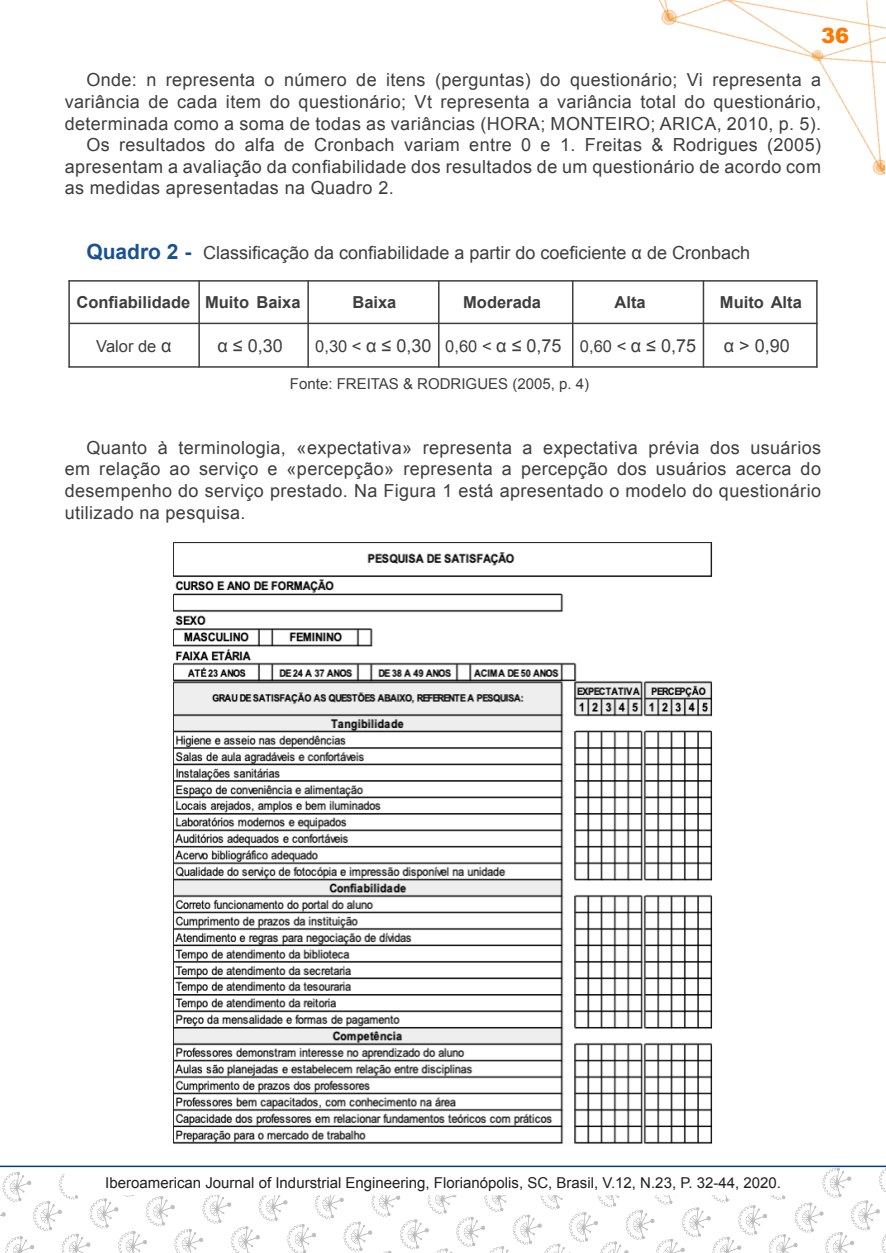
<style>
.page{position:relative;width:886px;height:1253px;background:#fff}
.page>*{position:absolute;margin:0;border:0;box-sizing:border-box;transform-origin:0 0}
.t1{font:900 21px "Arial";color:#f70}
.texto{font:18px/21.6px "Arial";letter-spacing:.02em;color:#3e3e3f;text-align:justify}
.texto-2{font:18px "Arial";color:#3e3e3f}
.graficos{font:18px "Arial";color:#3e3e3f}
.graficos-2{font:700 16.5px "Arial";color:#3e3e3f}
.graficos-3{font:16.5px "Arial";color:#3e3e3f}
.t2{font:15px "Arial";color:#231f20}
.graficos-4{font:15px "Arial";color:#3e3e3f}
.s1{font-weight:700;font-size:21px;color:#1a5195}
.s2{font-size:18px}
.s3{font-size:16.5px}
</style>
<div class="page">
<img style="left:573px;top:0;width:313px;height:312px">
<img style="left:0;top:1167px;width:886px;height:86px">
<div style="left:65px;top:1165px;width:756px;height:30px;background:#fff;border:2px solid #fff"></div>
<hr style="left:0;top:1165px;width:886px;height:2px;background:#003e89">
<hr style="left:68px;top:280px;width:749px;height:2px;background:#3e3e3f">
<hr style="left:68px;top:280px;width:2px;height:87px;background:#3e3e3f">
<hr style="left:68px;top:366px;width:749px;height:2px;background:#3e3e3f">
<hr style="left:816px;top:280px;width:1px;height:87px;background:#3e3e3f">
<hr style="left:70px;top:323px;width:747px;height:1px;background:#3e3e3f">
<hr style="left:702px;top:280px;width:2px;height:88px;background:#3e3e3f">
<hr style="left:572px;top:280px;width:1px;height:87px;background:#3e3e3f">
<hr style="left:438px;top:280px;width:1px;height:88px;background:#3e3e3f">
<hr style="left:307px;top:280px;width:2px;height:88px;background:#3e3e3f">
<hr style="left:198px;top:280px;width:2px;height:87px;background:#3e3e3f">
<img style="left:173px;top:542px;width:540px;height:602px">
<p class="t1" style="left:821px;top:20px;width:30px">36</p>
<p class="texto" style="left:65px;top:69px;width:757px;text-indent:22px">Onde: n representa o número de itens (perguntas) do questionário; Vi representa a variância de cada item do questionário; Vt representa a variância total do questionário, determinada como a soma de todas as variâncias (HORA; MONTEIRO; ARICA, 2010, p. 5).</p>
<p class="texto" style="left:65px;top:134px;width:757px;text-indent:22px">Os resultados do alfa de Cronbach variam entre 0 e 1. Freitas &amp; Rodrigues (2005) apresentam a avaliação da confiabilidade dos resultados de um questionário de acordo com as medidas apresentadas na Quadro 2.</p>
<p class="texto-2" style="left:86px;top:241px;width:665px"><span class="s1">Quadro 2 -</span> Classificação da confiabilidade a partir do coeficiente α de Cronbach</p>
<p class="graficos-2" style="left:76px;top:292px;width:225px">Confiabilidade Muito Baixa</p>
<p class="graficos-2" style="left:352px;top:292px;width:46px">Baixa</p>
<p class="graficos-2" style="left:463px;top:292px;width:79px">Moderada</p>
<p class="graficos-2" style="left:614px;top:292px;width:33px">Alta</p>
<p class="graficos-2" style="left:720px;top:292px;width:83px">Muito Alta</p>
<p class="graficos-3" style="left:96px;top:335px;width:77px">Valor de <span class="s2">α</span></p>
<p class="graficos" style="left:217px;top:333px;width:67px">α ≤ 0,30</p>
<p class="graficos" style="left:315px;top:333px;width:382px"><span class="s3">0,30 &lt;</span> α ≤ 0,30 <span class="s3">0,60 &lt;</span> α ≤ 0,75 <span class="s3">0,60 &lt;</span> α ≤ 0,75</p>
<p class="graficos" style="left:723px;top:333px;width:67px">α &gt; 0,90</p>
<p class="graficos-4" style="left:290px;top:374px;width:300px">Fonte: FREITAS &amp; RODRIGUES (2005, p. 4)</p>
<p class="texto" style="left:65px;top:437px;width:757px;text-indent:22px">Quanto à terminologia, «expectativa» representa a expectativa prévia dos usuários em relação ao serviço e «percepção» representa a percepção dos usuários acerca do desempenho do serviço prestado. Na Figura 1 está apresentado o modelo do questionário utilizado na pesquisa.</p>
<p class="t2" style="left:105px;top:1173px;width:677px">Iberoamerican Journal of Indurstrial Engineering, Florianópolis, SC, Brasil, V.12, N.23, P. 32-44, 2020.</p>
</div>
